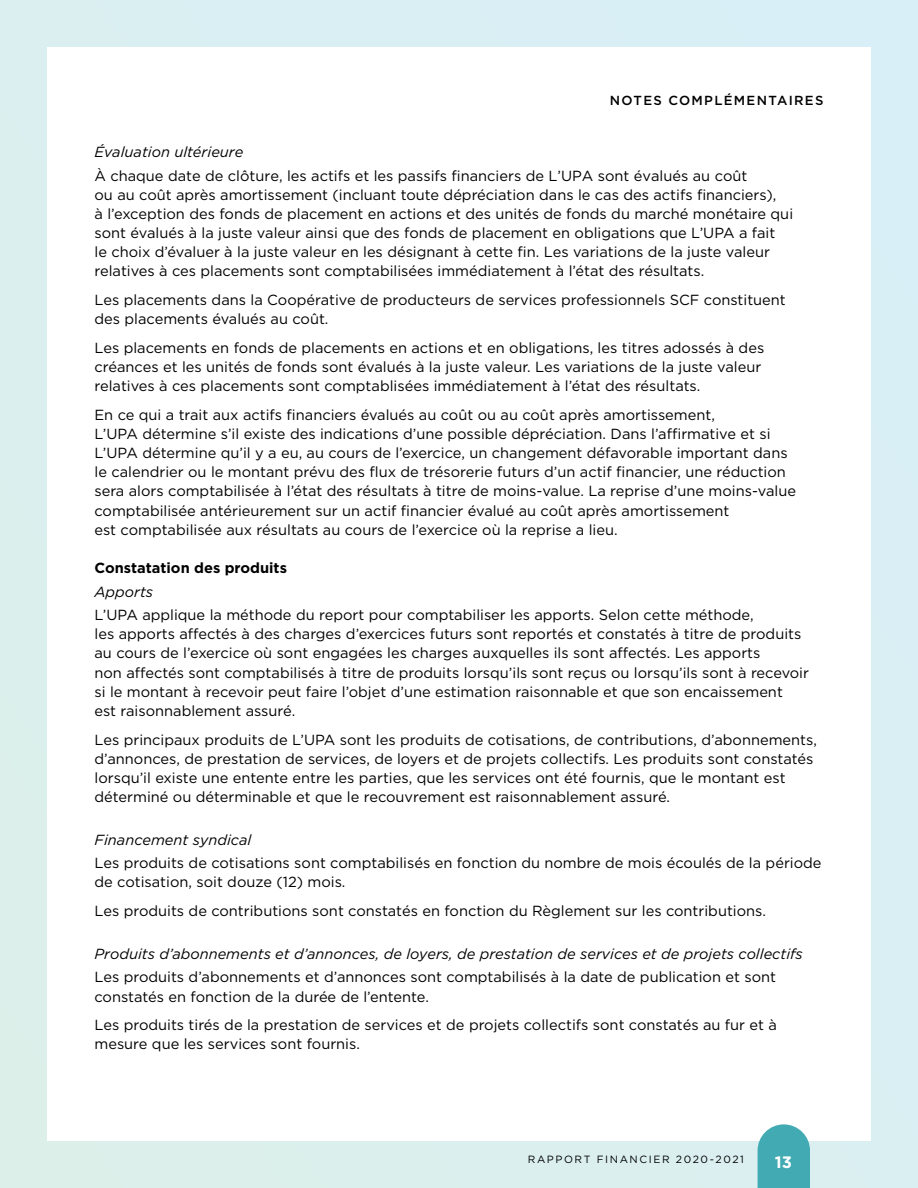
<style>
.page{position:relative;width:918px;height:1188px;background:#dbeff1}
.page>*{position:absolute;margin:0;border:0;box-sizing:border-box;transform-origin:0 0}
.t1{font:700 16.5px "Gotham";color:#fff}
.t2{font:14.7px/19.2px "Gotham";color:#000}
.t3{font:italic 14.7px "Gotham";color:#000}
.t4{font:700 14.7px "Gotham";color:#000}
.t5{font:500 13.2px "Gotham";letter-spacing:.1em;color:#000}
.t6{font:10.5px "Gotham";letter-spacing:.15em;color:#000}
</style>
<div class="page">
<div style="left:47px;top:47px;width:824px;height:1094px;background:#fff"></div>
<svg style="left:758px;top:1124px;width:52px;height:64px;background:#53b1b9"></svg>
<p class="t5" style="left:610px;top:92px;width:215px">NOTES COMPLÉMENTAIRES</p>
<p class="t3" style="left:94px;top:143px;width:150px">Évaluation ultérieure</p>
<p class="t2" style="left:94px;top:166px;width:700px">À chaque date de clôture, les actifs et les passifs financiers de L’UPA sont évalués au coût<br>ou au coût après amortissement (incluant toute dépréciation dans le cas des actifs financiers),<br>à l’exception des fonds de placement en actions et des unités de fonds du marché monétaire qui sont évalués à la juste valeur ainsi que des fonds de placement en obligations que L’UPA a fait<br>le choix d’évaluer à la juste valeur en les désignant à cette fin. Les variations de la juste valeur relatives à ces placements sont comptabilisées immédiatement à l’état des résultats.</p>
<p class="t2" style="left:94px;top:290px;width:693px">Les placements dans la Coopérative de producteurs de services professionnels SCF constituent des placements évalués au coût.</p>
<p class="t2" style="left:94px;top:338px;width:671px">Les placements en fonds de placements en actions et en obligations, les titres adossés à des créances et les unités de fonds sont évalués à la juste valeur. Les variations de la juste valeur relatives à ces placements sont comptablisées immédiatement à l’état des résultats.</p>
<p class="t2" style="left:94px;top:405px;width:703px">En ce qui a trait aux actifs financiers évalués au coût ou au coût après amortissement,<br>L’UPA détermine s’il existe des indications d’une possible dépréciation. Dans l’affirmative et si L’UPA détermine qu’il y a eu, au cours de l’exercice, un changement défavorable important dans le calendrier ou le montant prévu des flux de trésorerie futurs d’un actif financier, une réduction sera alors comptabilisée à l’état des résultats à titre de moins-value. La reprise d’une moins-value comptabilisée antérieurement sur un actif financier évalué au coût après amortissement<br>est comptabilisée aux résultats au cours de l’exercice où la reprise a lieu.</p>
<p class="t4" style="left:94px;top:558px;width:194px">Constatation des produits</p>
<p class="t3" style="left:94px;top:582px;width:60px">Apports</p>
<p class="t2" style="left:94px;top:605px;width:716px">L’UPA applique la méthode du report pour comptabiliser les apports. Selon cette méthode,<br>les apports affectés à des charges d’exercices futurs sont reportés et constatés à titre de produits au cours de l’exercice où sont engagées les charges auxquelles ils sont affectés. Les apports<br>non affectés sont comptabilisés à titre de produits lorsqu’ils sont reçus ou lorsqu’ils sont à recevoir si le montant à recevoir peut faire l’objet d’une estimation raisonnable et que son encaissement<br>est raisonnablement assuré.</p>
<p class="t2" style="left:94px;top:729px;width:724px">Les principaux produits de L’UPA sont les produits de cotisations, de contributions, d’abonnements, d’annonces, de prestation de services, de loyers et de projets collectifs. Les produits sont constatés lorsqu’il existe une entente entre les parties, que les services ont été fournis, que le montant est déterminé ou déterminable et que le recouvrement est raisonnablement assuré.</p>
<p class="t3" style="left:94px;top:830px;width:158px">Financement syndical</p>
<p class="t2" style="left:94px;top:853px;width:729px">Les produits de cotisations sont comptabilisés en fonction du nombre de mois écoulés de la période de cotisation, soit douze (12) mois.</p>
<p class="t2" style="left:94px;top:901px;width:673px">Les produits de contributions sont constatés en fonction du Règlement sur les contributions.</p>
<p class="t3" style="left:94px;top:944px;width:710px">Produits d’abonnements et d’annonces, de loyers, de prestation de services et de projets collectifs</p>
<p class="t2" style="left:94px;top:967px;width:683px">Les produits d’abonnements et d’annonces sont comptabilisés à la date de publication et sont constatés en fonction de la durée de l’entente.</p>
<p class="t2" style="left:94px;top:1015px;width:684px">Les produits tirés de la prestation de services et de projets collectifs sont constatés au fur et à mesure que les services sont fournis.</p>
<p class="t6" style="left:528px;top:1153px;width:218px">RAPPORT FINANCIER 2020-2021</p>
<p class="t1" style="left:775px;top:1151px;width:19px">13</p>
</div>
